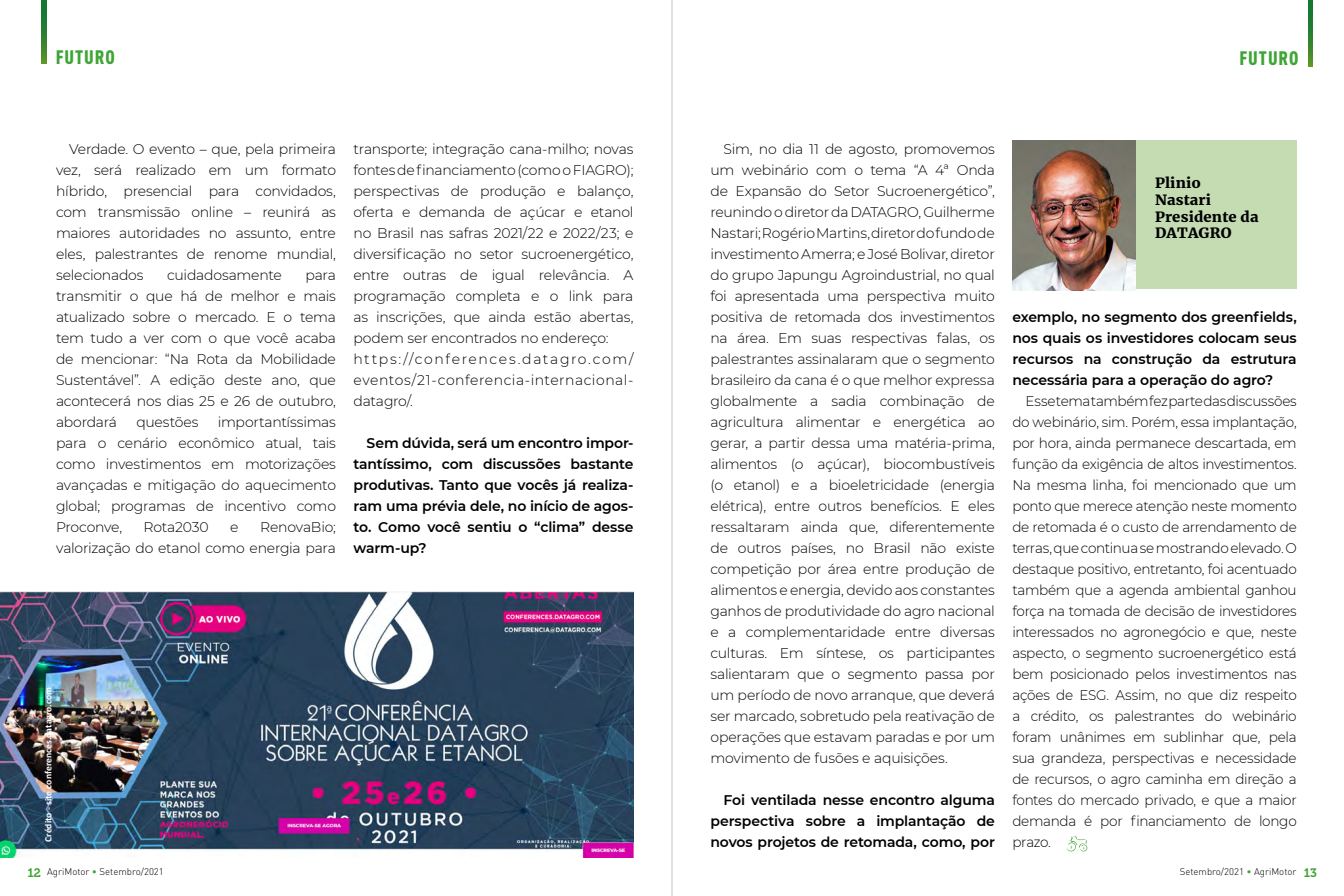
<style>
.page{position:relative;width:1344px;height:896px;background:#fff}
.page>*{position:absolute;margin:0;border:0;box-sizing:border-box;transform-origin:0 0}
.t1{font:900 condensed 19.25px "DIN Pro";letter-spacing:.05em;color:#3fa535}
.t2{font:300 14px/21px "Montserrat";letter-spacing:-.015em;color:#000;text-align:justify}
.t3{font:600 14px/21px "Montserrat";letter-spacing:-.01em;color:#000;text-align:justify}
.t4{font:900 14px/16.8px "Merriweather";letter-spacing:.01em;color:#000;scale:1.06 1}
.t5{font:12.25px "Museo 700";color:#3fa535}
.t6{font:300 9.62px "DIN Pro";color:#000}
.t7{font:700 9.62px "Calibri";color:#fff}
.s1{color:#3fa535}
</style>
<div class="page">
<div style="left:1012px;top:140px;width:285px;height:149px;background:#c5dcb3"></div>
<img style="left:1013px;top:140px;width:122px;height:150px">
<img style="left:0;top:592px;width:634px;height:266px">
<svg style="left:1066px;top:836px;width:22px;height:15px"></svg>
<hr style="left:672px;top:0;width:1px;height:896px;background:#808080">
<svg style="left:42px;top:0;width:4px;height:64px"></svg>
<svg style="left:1308px;top:0;width:5px;height:66px"></svg>
<h1 class="t1" style="left:56px;top:43px;width:61px">FUTURO</h1>
<h1 class="t1" style="left:1240px;top:43px;width:61px">FUTURO</h1>
<p class="t2" style="left:56px;top:138px;width:282px;text-indent:13px">Verdade. O evento – que, pela primeira vez, será realizado em um formato híbrido, presencial para convidados, com transmissão online – reunirá as maiores autoridades no assunto, entre eles, palestrantes de renome mundial, selecionados</p>
<p class="t2" style="left:167px;top:264px;width:116px">cuidadosamente</p>
<p class="t2" style="left:56px;top:264px;width:282px;text-indent:249px">para transmitir o que há de melhor e mais atualizado sobre o mercado. E o tema tem tudo a ver com o que você acaba de mencionar: “Na Rota da Mobilidade Sustentável”. A edição deste ano, que acontecerá nos dias 25 e 26 de outubro, abordará</p>
<p class="t2" style="left:56px;top:411px;width:282px;text-indent:162px">importantíssimas para o cenário econômico atual, tais como investimentos em motorizações avançadas e mitigação do aquecimento global; programas de incentivo como Proconve,</p>
<p class="t2" style="left:136px;top:411px;width:64px">questões</p>
<p class="t2" style="left:56px;top:516px;width:282px;text-align:right">RenovaBio;<br>valorização do etanol como energia para</p>
<p class="t2" style="left:144px;top:516px;width:67px">Rota2030</p>
<p class="t2" style="left:230px;top:516px;width:10px">e</p>
<p class="t2" style="left:354px;top:138px;width:282px;text-align:left">transporte; integração cana-milho; novas fontes de financiamento (como o FIAGRO); perspectivas de produção e balanço, oferta e demanda de açúcar e etanol no Brasil nas safras 2021/22 e 2022/23; e diversificação no setor sucroenergético, entre outras de igual relevância. A programação completa e o link para as inscrições, que ainda estão abertas, podem ser encontrados no endereço: https://conferences.datagro.com/ eventos/21-conferencia-internacional&shy;datagro/.</p>
<p class="t3" style="left:354px;top:431px;width:282px;text-indent:13px">Sem dúvida, será um encontro impor&shy;tantíssimo, com discussões bastante produtivas. Tanto que vocês já realiza&shy;ram uma prévia dele, no início de agos&shy;to. Como você sentiu o “clima” desse warm-up?</p>
<p class="t7" style="left:41px;top:842px;width:156px;rotate:-90deg">Crédito - site conferences.datagro.com</p>
<p class="t2" style="left:711px;top:138px;width:286px;text-indent:13px">Sim, no dia 11 de agosto, promovemos um webinário com o tema “A 4ª Onda de Expansão do Setor Sucroenergético”, reunindo o diretor da DATAGRO, Guilherme Nastari; Rogério Martins, diretor do fundo de investimento Amerra; e José Bolivar, diretor do grupo Japungu Agroindustrial, no qual foi apresentada uma perspectiva muito positiva de retomada dos investimentos na área. Em suas respectivas falas, os palestrantes assinalaram que o segmento brasileiro da cana é o que melhor expressa globalmente a sadia combinação de agricultura alimentar e energética ao gerar, a partir dessa uma matéria-prima, alimentos (o açúcar), biocombustíveis (o etanol) e a bioeletricidade (energia elétrica), entre outros benefícios. E eles ressaltaram ainda que, diferentemente de outros países, no Brasil não existe competição por área entre produção de alimentos e energia, devido aos constantes ganhos de produtividade do agro nacional e a complementaridade entre diversas culturas. Em síntese, os participantes salientaram que o segmento passa por um período de novo arranque, que deverá ser marcado, sobretudo pela reativação de operações que estavam paradas e por um movimento de fusões e aquisições.</p>
<p class="t3" style="left:711px;top:788px;width:286px;text-indent:13px">Foi ventilada nesse encontro alguma perspectiva sobre a implantação de novos projetos de retomada, como, por</p>
<p class="t4" style="left:1155px;top:174px;width:99px">Plinio<br>Nastari<br>Presidente da<br>DATAGRO</p>
<p class="t3" style="left:1012px;top:306px;width:286px">exemplo, no segmento dos greenfields, nos quais os investidores colocam seus recursos na construção da estrutura necessária para a operação do agro?</p>
<p class="t2" style="left:1012px;top:390px;width:286px;text-indent:13px">Esse tema também fez parte das discussões do webinário, sim. Porém, essa implantação, por hora, ainda permanece descartada, em função da exigência de altos investimentos.<br>Na mesma linha, foi mencionado que um ponto que merece atenção neste momento de retomada é o custo de arrendamento de terras, que continua se mostrando elevado. O destaque positivo, entretanto, foi acentuado também que a agenda ambiental ganhou força na tomada de decisão de investidores interessados no agronegócio e que, neste aspecto, o segmento sucroenergético está bem posicionado pelos investimentos nas ações de ESG. Assim, no que diz respeito a crédito, os palestrantes do webinário foram unânimes em sublinhar que, pela sua grandeza, perspectivas e necessidade de recursos, o agro caminha em direção a fontes do mercado privado, e que a maior demanda é por financiamento de longo prazo.</p>
<p class="t6" style="left:47px;top:864px;width:118px">AgriMotor <span class="s1">•</span> Setembro/2021</p>
<p class="t6" style="left:1180px;top:864px;width:118px">Setembro/2021 <span class="s1">•</span> AgriMotor</p>
<p class="t5" style="left:27px;top:866px;width:15px">12</p>
<p class="t5" style="left:1304px;top:866px;width:15px">13</p>
</div>
